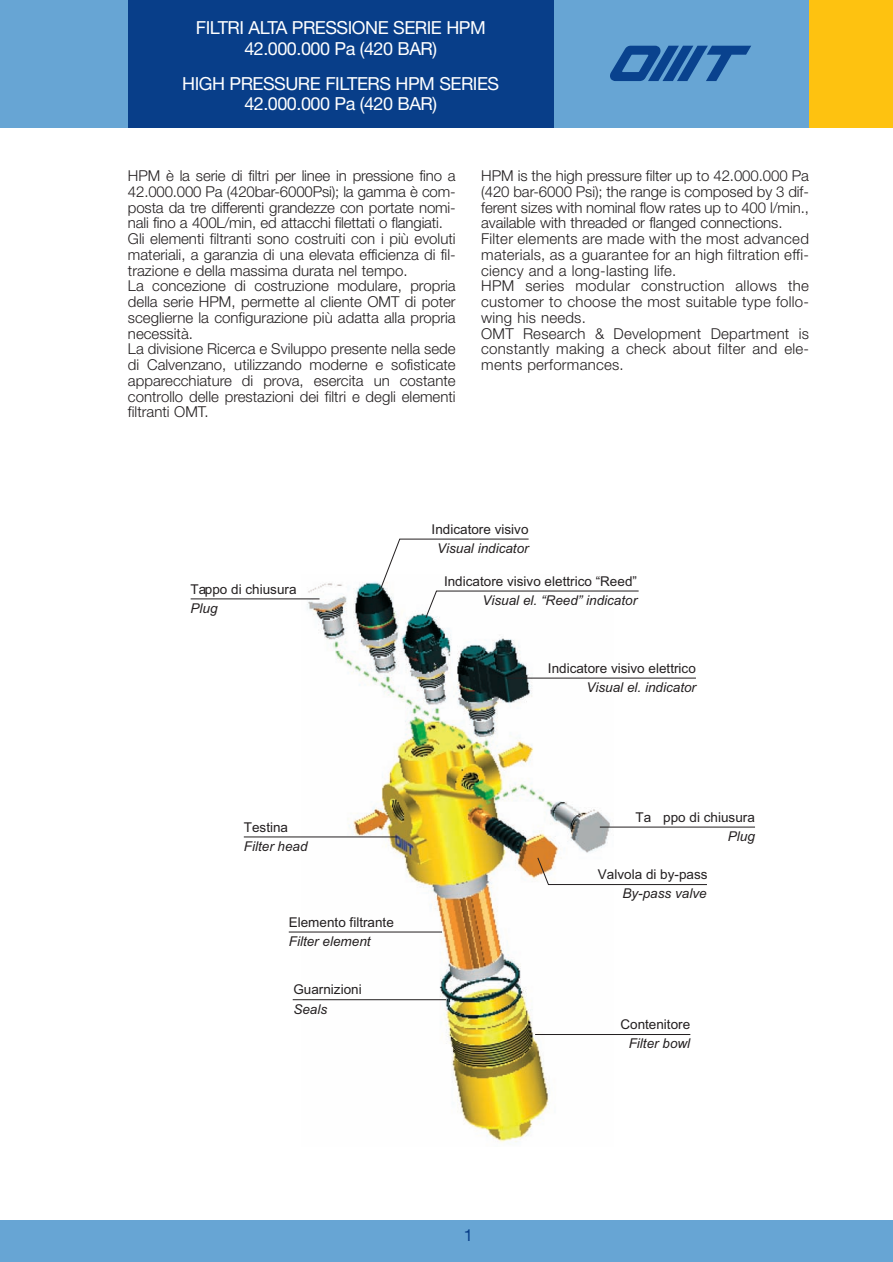
<style>
.page{position:relative;width:893px;height:1262px;background:#fff}
.page>*{position:absolute;margin:0;border:0;box-sizing:border-box;transform-origin:0 0}
.t1{font:18px/20.2px "Helvetica Neue";letter-spacing:-.03em;color:#fff;text-align:center}
.t2{font:16.5px "Helvetica Neue";color:#083e89}
.t3{font:300 15px/15.8px "Helvetica Neue";color:#231f20}
.t4{font:13.5px "Arial";color:#231f20}
.t5{font:italic 13.5px "Arial";color:#231f20}
</style>
<div class="page">
<div style="left:0;top:0;width:892px;height:128px;background:#67a5d4"></div>
<svg style="left:610px;top:46px;width:141px;height:35px"></svg>
<div style="left:128px;top:0;width:425px;height:128px;background:#083e89"></div>
<div style="left:808px;top:0;width:84px;height:128px;background:#fec210"></div>
<div style="left:0;top:1221px;width:892px;height:41px;background:#67a5d4"></div>
<img style="left:302px;top:581px;width:311px;height:562px">
<hr style="left:190px;top:598px;width:129px;height:1px;background:#231f20">
<svg style="left:379px;top:538px;width:260px;height:81px"></svg>
<hr style="left:506px;top:678px;width:189px;height:1px;background:#231f20">
<hr style="left:599px;top:827px;width:155px;height:1px;background:#231f20">
<hr style="left:292px;top:999px;width:154px;height:1px;background:#231f20">
<hr style="left:288px;top:932px;width:154px;height:1px;background:#231f20">
<hr style="left:535px;top:1034px;width:155px;height:1px;background:#231f20">
<svg style="left:536px;top:857px;width:171px;height:28px"></svg>
<hr style="left:244px;top:837px;width:153px;height:1px;background:#231f20">
<p class="t1" style="left:196px;top:20px;width:291px">FILTRI ALTA PRESSIONE SERIE HPM<br>42.000.000 Pa (420 BAR)</p>
<p class="t1" style="left:182px;top:75px;width:318px">HIGH PRESSURE FILTERS HPM SERIES<br>42.000.000 Pa (420 BAR)</p>
<p class="t3" style="left:128px;top:169px;width:329px">HPM è la serie di filtri per linee in pressione fino a 42.000.000 Pa (420bar-6000Psi); la gamma è com&shy;posta da tre differenti grandezze con portate nomi&shy;nali fino a 400L/min, ed attacchi filettati o flangiati.<br>Gli elementi filtranti sono costruiti con i più evoluti materiali, a garanzia di una elevata efficienza di fil&shy;trazione e della massima durata nel tempo.<br>La concezione di costruzione modulare, propria della serie HPM, permette al cliente OMT di poter sceglierne la configurazione più adatta alla propria necessità.<br>La divisione Ricerca e Sviluppo presente nella sede di Calvenzano, utilizzando moderne e sofisticate apparecchiature di prova, esercita un costante controllo delle prestazioni dei filtri e degli elementi filtranti OMT.</p>
<p class="t3" style="left:481px;top:169px;width:329px">HPM is the high pressure filter up to 42.000.000 Pa (420 bar-6000 Psi); the range is composed by 3 dif&shy;ferent sizes with nominal flow rates up to 400 l/min., available with threaded or flanged connections.<br>Filter elements are made with the most advanced materials, as a guarantee for an high filtration effi&shy;ciency and a long-lasting life.<br>HPM series modular construction allows the customer to choose the most suitable type follo&shy;wing his needs.<br>OMT Research &amp; Development Department is constantly making a check about filter and ele&shy;ments performances.</p>
<p class="t4" style="left:190px;top:581px;width:107px">Tappo-di-chiusura</p>
<p class="t5" style="left:190px;top:603px;width:29px">Plug</p>
<p class="t4" style="left:431px;top:522px;width:98px">Indicatore-visivo</p>
<p class="t5" style="left:437px;top:544px;width:93px">Visual indicator</p>
<p class="t4" style="left:444px;top:573px;width:194px">Indicatore visivo elettrico “Reed”</p>
<p class="t5" style="left:482px;top:595px;width:156px">Visual el. “Reed” indicator</p>
<p class="t4" style="left:547px;top:660px;width:149px">Indicatore visivo elettrico</p>
<p class="t5" style="left:586px;top:682px;width:111px">Visual el. indicator</p>
<p class="t4" style="left:244px;top:819px;width:46px">Testina</p>
<p class="t5" style="left:244px;top:841px;width:65px">Filter head</p>
<p class="t4" style="left:288px;top:914px;width:107px">Elemento filtrante</p>
<p class="t5" style="left:288px;top:936px;width:83px">Filter element</p>
<p class="t4" style="left:293px;top:982px;width:70px">Guarnizioni</p>
<p class="t5" style="left:293px;top:1004px;width:35px">Seals</p>
<p class="t4" style="left:635px;top:809px;width:121px">Ta ppo-di-chiusura</p>
<p class="t5" style="left:727px;top:831px;width:29px">Plug</p>
<p class="t4" style="left:597px;top:866px;width:111px">Valvola-di-by-pass</p>
<p class="t5" style="left:622px;top:888px;width:86px">By-pass valve</p>
<p class="t4" style="left:620px;top:1017px;width:71px">Contenitore</p>
<p class="t5" style="left:628px;top:1039px;width:63px">Filter bowl</p>
<p class="t2" style="left:463px;top:1229px;width:11px">1</p>
</div>
